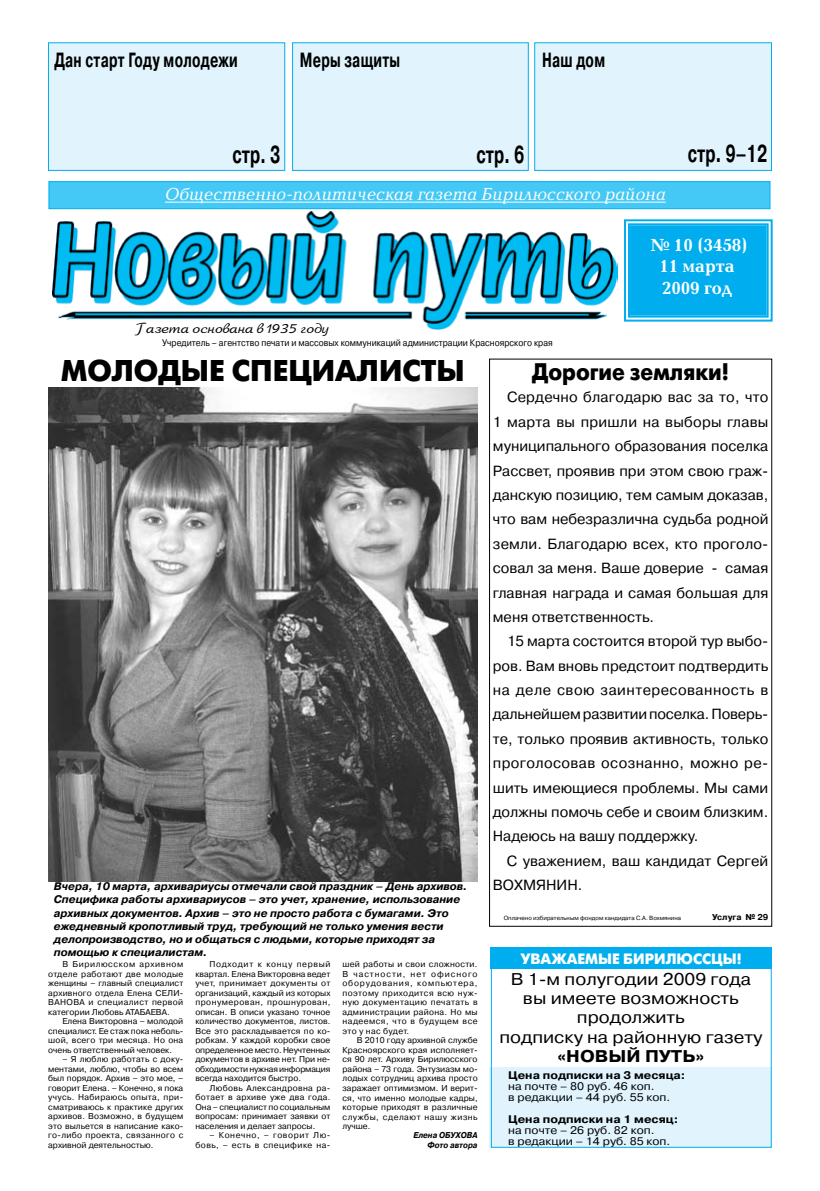
<style>
.page{position:relative;width:820px;height:1191px;background:#fff}
.page>*{position:absolute;margin:0;border:0;box-sizing:border-box;transform-origin:0 0}
.t1{font:700 30px "Futura Futuris C";color:#000}
.t2{font:700 24.5px "Pragmatica C";color:#000;scale:.65 1}
.t3{font:700 24px "Futura Futuris C";color:#000;scale:.9 1}
.t4{font:700 20.5px "Pragmatica C";letter-spacing:.02em;color:#000;scale:.65 1}
.t5{font:italic 18px "Baltica C";color:#fff}
.t6{font:700 18px/21.6px "Baltica C";color:#fff;text-align:center}
.t7{font:17px/19.1px "Pragmatica C";color:#000;text-align:center;scale:1.1 1}
.t8{font:700 17px "Pragmatica C";color:#000;scale:1.1 1}
.t9{font:700 15px "Futura Futuris C";color:#fff}
.t10{font:14.7px/24.4px "Pragmatica C";color:#000;text-align:justify}
.t11{font:14px "Arbat C";color:#000}
.t12{font:italic 700 11px/13.2px "Pragmatica C";color:#000}
.t13{font:11px/11px "Pragmatica C";color:#000;scale:1.1 1}
.t14{font:700 11px "Pragmatica C";color:#000;scale:1.1 1}
.t15{font:9.5px "Pragmatica C";color:#000;scale:.9 1}
.t16{font:8.5px/9.5px "Pragmatica C";letter-spacing:.02em;color:#000;text-align:justify}
.t17{font:8.5px/9.5px "Pragmatica C";letter-spacing:.055em;color:#000;text-align:right}
.t18{font:italic 700 8.5px/9.4px "Pragmatica C";color:#000;text-align:right;scale:.9 1}
.t19{font:700 8.5px "Pragmatica C";color:#000}
.t20{font:6px "Pragmatica C";color:#000}
</style>
<div class="page">
<img style="left:52px;top:212px;width:565px;height:117px">
<div style="left:48px;top:181px;width:722px;height:28px;background:#44c8f5;border:1px solid #00aeef"></div>
<hr style="left:165px;top:202px;width:500px;height:1px;background:#fff">
<svg style="left:624px;top:219px;width:149px;height:103px;background:#11b3f0"></svg>
<div style="left:627px;top:223px;width:141px;height:94px;border:2px solid #00aeef"></div>
<div style="left:292px;top:43px;width:236px;height:128px;background:#e1f4fd;border:1px solid #00aeef"></div>
<div style="left:534px;top:43px;width:237px;height:128px;background:#e1f4fd;border:1px solid #00aeef"></div>
<div style="left:48px;top:43px;width:237px;height:128px;background:#e1f4fd;border:1px solid #00aeef"></div>
<div style="left:489px;top:1067px;width:282px;height:80px;background:#e1f4fd"></div>
<div style="left:490px;top:947px;width:281px;height:22px;background:#00aeef"></div>
<div style="left:490px;top:947px;width:281px;height:200px;border:1px solid #00aeef"></div>
<div style="left:489px;top:358px;width:283px;height:568px;border:1px solid #000"></div>
<img style="left:48px;top:387px;width:429px;height:494px">
<h3 class="t4" style="left:54px;top:48px;width:284px">Дан старт Году молодежи</h3>
<h3 class="t4" style="left:300px;top:48px;width:156px">Меры защиты</h3>
<h3 class="t4" style="left:542px;top:48px;width:98px">Наш дом</h3>
<h2 class="t2" style="left:232px;top:141px;width:75px">стр. 3</h2>
<h2 class="t2" style="left:476px;top:141px;width:75px">стр. 6</h2>
<h2 class="t2" style="left:687px;top:140px;width:124px">стр. 9–12</h2>
<h3 class="t5" style="left:165px;top:185px;width:502px">Общественно-политическая газета Бирилюсского района</h3>
<h3 class="t11" style="left:135px;top:321px;width:195px">Газета основана в 1935 году</h3>
<p class="t15" style="left:162px;top:337px;width:435px">Учредитель – агентство печати и массовых коммуникаций администрации Красноярского края</p>
<h3 class="t6" style="left:650px;top:235px;width:98px">№ 10 (3458)<br>11 марта<br>2009 год</h3>
<h1 class="t1" style="left:61px;top:354px;width:234px">МОЛОДЫЕ СПЕЦИАЛИС</h1>
<h1 class="t1" style="left:420px;top:354px;width:41px">ТЫ</h1>
<p class="t12" style="left:54px;top:880px;width:415px">Вчера, 10 марта, архивариусы отмечали свой праздник – День архивов.<br>Специфика работы архивариусов – это учет, хранение, использование архивных документов. Архив – это не просто работа с бумагами. Это ежедневный кропотливый труд, требующий не только умения вести делопроизводство, но и общаться с людьми, которые приходят за помощью к специалистам.</p>
<p class="t16" style="left:48px;top:959px;width:136px;text-indent:14px">В Бирилюсском архивном отделе работают две молодые женщины – главный специалист архивного отдела Елена СЕЛИ-ВАНОВА и специалист первой категории Любовь АТАБАЕВА.</p>
<p class="t16" style="left:48px;top:1016px;width:136px;text-indent:14px">Елена Викторовна – молодой специалист. Ее стаж пока неболь&shy;шой, всего три месяца. Но она очень ответственный человек.</p>
<p class="t16" style="left:48px;top:1054px;width:136px;text-indent:14px">– Я люблю работать с доку&shy;ментами, люблю, чтобы во всем был порядок. Архив – это мое, – говорит Елена. – Конечно, я пока учусь. Набираюсь опыта, при&shy;сматриваюсь к практике других архивов. Возможно, в будущем это выльется в написание како&shy;го-либо проекта, связанного с архивной деятельностью.</p>
<p class="t16" style="left:195px;top:959px;width:136px;text-indent:14px">Подходит к концу первый квартал. Елена Викторовна ведет учет, принимает документы от организаций, каждый из которых пронумерован, прошнурован, описан. В описи указано точное количество документов, листов.<br>Все это раскладывается по ко&shy;робкам. У каждой коробки свое определенное место. Неучтенных документов в архиве нет. При не&shy;обходимостинужнаяинформация всегда находится быстро.</p>
<p class="t16" style="left:195px;top:1083px;width:136px;text-indent:14px">Любовь Александровна ра&shy;ботает в архиве уже два года.<br>Она – специалист по социальным вопросам: принимает заявки от населения и делает запросы.</p>
<p class="t17" style="left:195px;top:1130px;width:136px">– Конечно, – говорит Лю&shy;бовь, – есть в специфике на-</p>
<p class="t16" style="left:342px;top:959px;width:136px">шей работы и свои сложности.<br>В частности, нет офисного оборудования, компьютера, поэтому приходится всю нуж&shy;ную документацию печатать в администрации района. Но мы надеемся, что в будущем все это у нас будет.</p>
<p class="t16" style="left:342px;top:1035px;width:136px;text-indent:14px">В 2010 году архивной службе Красноярского края исполняет&shy;ся 90 лет. Архиву Бирилюсского района – 73 года. Энтузиазм мо&shy;лодых сотрудниц архива просто заражает оптимизмом. И верит&shy;ся, что именно молодые кадры, которые приходят в различные службы, сделают нашу жизнь лучше.</p>
<p class="t18" style="left:413px;top:1130px;width:73px">Елена ОБУХОВА<br>Фото автора</p>
<h3 class="t3" style="left:532px;top:358px;width:220px">Дорогие земляки!</h3>
<p class="t10" style="left:492px;top:385px;width:277px;text-indent:14px">Сердечно благодарю вас за то, что 1 марта вы пришли на выборы главы муниципального образования поселка Рассвет, проявив при этом свою граж&shy;данскую позицию, тем самым доказав, что вам небезразлична судьба родной земли. Благодарю всех, кто проголо&shy;совал за меня. Ваше доверие - самая главная награда и самая большая для меня ответственность.</p>
<p class="t10" style="left:492px;top:629px;width:277px;text-indent:14px">15 марта состоится второй тур выбо&shy;ров. Вам вновь предстоит подтвердить на деле свою заинтересованность в дальнейшемразвитиипоселка.Поверь&shy;те, только проявив активность, только проголосовав осознанно, можно ре&shy;шить имеющиеся проблемы. Мы сами должны помочь себе и своим близким.<br>Надеюсь на вашу поддержку.</p>
<h3 class="t10" style="left:492px;top:848px;width:277px;text-indent:14px">С уважением, ваш кандидат Сергей<br>ВОХМЯНИН.</h3>
<p class="t19" style="left:711px;top:912px;width:58px">Услуга № 29</p>
<p class="t20" style="left:503px;top:914px;width:179px">Оплачено избирательным фондом кандидата С.А. Вохмянина</p>
<h3 class="t9" style="left:520px;top:950px;width:222px">Уважаемые бирилюссцы!</h3>
<h3 class="t7" style="left:499px;top:970px;width:240px">В 1-м полугодии 2009 года вы имеете возможность продолжить<br>подписку на районную газету</h3>
<h3 class="t8" style="left:557px;top:1046px;width:135px">«НОВЫЙ ПУТЬ»</h3>
<p class="t14" style="left:508px;top:1068px;width:163px">Цена подписки на 3 месяца:</p>
<p class="t13" style="left:508px;top:1080px;width:149px">на почте – 80 руб. 46 коп.<br>в редакции – 44 руб. 55 коп.</p>
<p class="t14" style="left:508px;top:1112px;width:156px">Цена подписки на 1 месяц:</p>
<p class="t13" style="left:508px;top:1124px;width:149px">на почте – 26 руб. 82 коп.<br>в редакции – 14 руб. 85 коп.</p>
</div>
